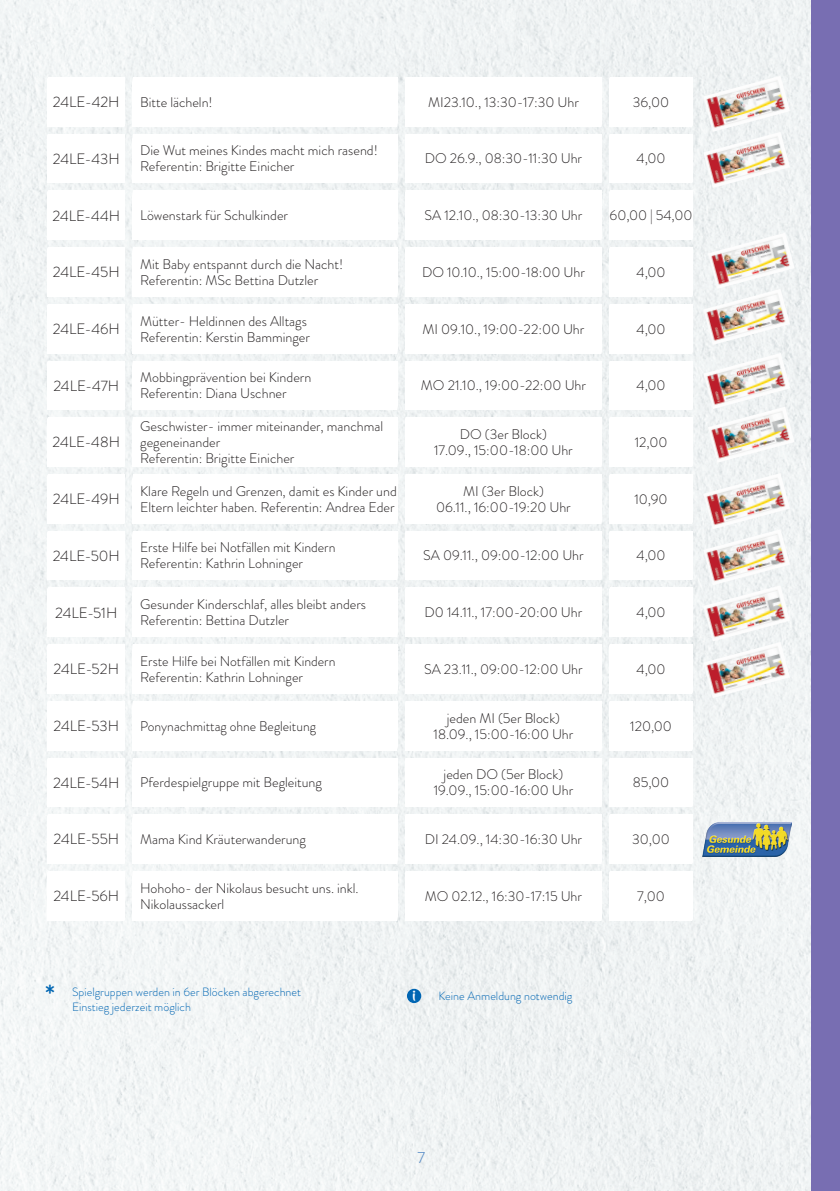
<style>
.page{position:relative;width:840px;height:1191px;background:#fff}
.page>*{position:absolute;margin:0;border:0;box-sizing:border-box;transform-origin:0 0}
.Überschrift_Mittel{font:32px "Brandon Grotesque";color:#0166b3}
.t1{font:300 16px "Brandon Grotesque";color:#437ec1}
.Überschrift_Mittel-2{font:300 15px "Brandon Grotesque";color:#231f20}
.Überschrift_Mittel-3{font:300 14px/16px "Brandon Grotesque";color:#231f20}
.Absatz{font:14px "Budidaya";color:#fff}
.Überschrift_Mittel-4{font:300 12px/14.4px "Brandon Grotesque";color:#0166b3}
</style>
<div class="page">
<img style="left:0;top:0;width:811px;height:1191px">
<div style="left:811px;top:0;width:28px;height:1191px;background:#786eb2"></div>
<svg style="left:48px;top:77px;width:77px;height:49px"></svg>
<svg style="left:133px;top:77px;width:264px;height:49px"></svg>
<svg style="left:405px;top:77px;width:196px;height:49px"></svg>
<svg style="left:609px;top:77px;width:83px;height:49px"></svg>
<svg style="left:48px;top:134px;width:77px;height:49px"></svg>
<svg style="left:133px;top:134px;width:264px;height:49px"></svg>
<svg style="left:405px;top:134px;width:196px;height:49px"></svg>
<svg style="left:609px;top:134px;width:83px;height:49px"></svg>
<svg style="left:48px;top:191px;width:77px;height:49px"></svg>
<svg style="left:133px;top:191px;width:264px;height:49px"></svg>
<svg style="left:405px;top:191px;width:196px;height:49px"></svg>
<svg style="left:609px;top:191px;width:83px;height:49px"></svg>
<svg style="left:48px;top:248px;width:77px;height:48px"></svg>
<svg style="left:133px;top:248px;width:264px;height:48px"></svg>
<svg style="left:405px;top:248px;width:196px;height:48px"></svg>
<svg style="left:609px;top:248px;width:83px;height:48px"></svg>
<svg style="left:48px;top:304px;width:77px;height:49px"></svg>
<svg style="left:133px;top:304px;width:264px;height:49px"></svg>
<svg style="left:405px;top:304px;width:196px;height:49px"></svg>
<svg style="left:609px;top:304px;width:83px;height:49px"></svg>
<svg style="left:48px;top:361px;width:77px;height:49px"></svg>
<svg style="left:133px;top:361px;width:264px;height:49px"></svg>
<svg style="left:405px;top:361px;width:196px;height:49px"></svg>
<svg style="left:609px;top:361px;width:83px;height:49px"></svg>
<svg style="left:48px;top:418px;width:77px;height:48px"></svg>
<svg style="left:133px;top:418px;width:264px;height:48px"></svg>
<svg style="left:405px;top:418px;width:196px;height:48px"></svg>
<svg style="left:609px;top:418px;width:83px;height:48px"></svg>
<svg style="left:48px;top:474px;width:77px;height:49px"></svg>
<svg style="left:133px;top:474px;width:264px;height:49px"></svg>
<svg style="left:405px;top:474px;width:196px;height:49px"></svg>
<svg style="left:609px;top:474px;width:83px;height:49px"></svg>
<svg style="left:48px;top:531px;width:77px;height:49px"></svg>
<svg style="left:133px;top:531px;width:264px;height:49px"></svg>
<svg style="left:405px;top:531px;width:196px;height:49px"></svg>
<svg style="left:609px;top:531px;width:83px;height:49px"></svg>
<svg style="left:48px;top:588px;width:77px;height:48px"></svg>
<svg style="left:133px;top:588px;width:264px;height:48px"></svg>
<svg style="left:405px;top:588px;width:196px;height:48px"></svg>
<svg style="left:609px;top:588px;width:83px;height:48px"></svg>
<svg style="left:48px;top:644px;width:77px;height:49px"></svg>
<svg style="left:133px;top:644px;width:264px;height:49px"></svg>
<svg style="left:405px;top:644px;width:196px;height:49px"></svg>
<svg style="left:609px;top:644px;width:83px;height:49px"></svg>
<svg style="left:48px;top:701px;width:77px;height:49px"></svg>
<svg style="left:133px;top:701px;width:264px;height:49px"></svg>
<svg style="left:405px;top:701px;width:196px;height:49px"></svg>
<svg style="left:609px;top:701px;width:83px;height:49px"></svg>
<svg style="left:48px;top:758px;width:77px;height:48px"></svg>
<svg style="left:133px;top:758px;width:264px;height:48px"></svg>
<svg style="left:405px;top:758px;width:196px;height:48px"></svg>
<svg style="left:609px;top:758px;width:83px;height:48px"></svg>
<svg style="left:48px;top:814px;width:77px;height:49px"></svg>
<svg style="left:133px;top:814px;width:264px;height:49px"></svg>
<svg style="left:405px;top:814px;width:196px;height:49px"></svg>
<svg style="left:609px;top:814px;width:83px;height:49px"></svg>
<svg style="left:48px;top:871px;width:77px;height:49px"></svg>
<svg style="left:133px;top:871px;width:264px;height:49px"></svg>
<svg style="left:405px;top:871px;width:196px;height:49px"></svg>
<svg style="left:609px;top:871px;width:83px;height:49px"></svg>
<img style="left:702px;top:76px;width:87px;height:112px">
<img style="left:702px;top:473px;width:87px;height:225px">
<img style="left:707px;top:233px;width:87px;height:56px">
<img style="left:702px;top:289px;width:87px;height:56px">
<img style="left:707px;top:406px;width:87px;height:57px">
<img style="left:703px;top:353px;width:86px;height:56px">
<img style="left:701px;top:822px;width:90px;height:34px">
<div style="left:407px;top:988px;width:14px;height:15px;background:#0166b3;border-radius:50%"></div>
<p class="Überschrift_Mittel-2" style="left:53px;top:92px;width:68px">24LE-42H</p>
<p class="Überschrift_Mittel-3" style="left:140px;top:94px;width:74px">Bitte lächeln!</p>
<p class="Überschrift_Mittel-3" style="left:428px;top:94px;width:152px">MI23.10., 13:30-17:30 Uhr</p>
<p class="Überschrift_Mittel-3" style="left:632px;top:94px;width:38px">36,00</p>
<p class="Überschrift_Mittel-2" style="left:53px;top:148px;width:68px">24LE-43H</p>
<p class="Überschrift_Mittel-3" style="left:140px;top:143px;width:239px">Die Wut meines Kindes macht mich rasend!<br>Referentin: Brigitte Einicher</p>
<p class="Überschrift_Mittel-3" style="left:424px;top:151px;width:159px">DO 26.9., 08:30-11:30 Uhr</p>
<p class="Überschrift_Mittel-3" style="left:636px;top:151px;width:31px">4,00</p>
<p class="Überschrift_Mittel-2" style="left:52px;top:205px;width:69px">24LE-44H</p>
<p class="Überschrift_Mittel-3" style="left:140px;top:207px;width:149px">Löwenstark für Schulkinder</p>
<p class="Überschrift_Mittel-3" style="left:424px;top:207px;width:159px">SA 12.10., 08:30-13:30 Uhr</p>
<p class="Überschrift_Mittel-3" style="left:609px;top:207px;width:84px">60,00 | 54,00</p>
<p class="Überschrift_Mittel-2" style="left:53px;top:262px;width:68px">24LE-45H</p>
<p class="Überschrift_Mittel-3" style="left:140px;top:256px;width:204px">Mit Baby entspannt durch die Nacht!<br>Referentin: MSc Bettina Dutzler</p>
<p class="Überschrift_Mittel-3" style="left:422px;top:264px;width:164px">DO 10.10., 15:00-18:00 Uhr</p>
<p class="Überschrift_Mittel-3" style="left:636px;top:264px;width:31px">4,00</p>
<p class="Überschrift_Mittel-2" style="left:53px;top:318px;width:69px">24LE-46H</p>
<p class="Überschrift_Mittel-3" style="left:140px;top:313px;width:171px">Mütter- Heldinnen des Alltags<br>Referentin: Kerstin Bamminger</p>
<p class="Überschrift_Mittel-3" style="left:422px;top:321px;width:163px">MI 09.10., 19:00-22:00 Uhr</p>
<p class="Überschrift_Mittel-3" style="left:636px;top:321px;width:31px">4,00</p>
<p class="Überschrift_Mittel-2" style="left:53px;top:375px;width:67px">24LE-47H</p>
<p class="Überschrift_Mittel-3" style="left:140px;top:369px;width:172px">Mobbingprävention bei Kindern<br>Referentin: Diana Uschner</p>
<p class="Überschrift_Mittel-3" style="left:420px;top:377px;width:166px">MO 21.10., 19:00-22:00 Uhr</p>
<p class="Überschrift_Mittel-3" style="left:636px;top:377px;width:31px">4,00</p>
<p class="Überschrift_Mittel-2" style="left:52px;top:432px;width:69px">24LE-48H</p>
<p class="Überschrift_Mittel-3" style="left:140px;top:418px;width:244px">Geschwister- immer miteinander, manchmal gegeneinander<br>Referentin: Brigitte Einicher</p>
<p class="Überschrift_Mittel-3" style="left:434px;top:426px;width:140px;text-align:center">DO (3er Block)<br>17.09., 15:00-18:00 Uhr</p>
<p class="Überschrift_Mittel-3" style="left:634px;top:434px;width:34px">12,00</p>
<p class="Überschrift_Mittel-2" style="left:53px;top:488px;width:69px">24LE-49H</p>
<p class="Überschrift_Mittel-3" style="left:140px;top:483px;width:258px">Klare Regeln und Grenzen, damit es Kinder und<br>Eltern leichter haben. Referentin: Andrea Eder</p>
<p class="Überschrift_Mittel-3" style="left:436px;top:483px;width:136px;text-align:center">MI (3er Block)<br>06.11., 16:00-19:20 Uhr</p>
<p class="Überschrift_Mittel-3" style="left:634px;top:491px;width:35px">10,90</p>
<p class="Überschrift_Mittel-2" style="left:53px;top:545px;width:69px">24LE-50H</p>
<p class="Überschrift_Mittel-3" style="left:140px;top:539px;width:197px">Erste Hilfe bei Notfällen mit Kindern<br>Referentin: Kathrin Lohninger</p>
<p class="Überschrift_Mittel-3" style="left:423px;top:547px;width:162px">SA 09.11., 09:00-12:00 Uhr</p>
<p class="Überschrift_Mittel-3" style="left:636px;top:547px;width:31px">4,00</p>
<p class="Überschrift_Mittel-2" style="left:55px;top:602px;width:64px">24LE-51H</p>
<p class="Überschrift_Mittel-3" style="left:140px;top:596px;width:227px">Gesunder Kinderschlaf, alles bleibt anders<br>Referentin: Bettina Dutzler</p>
<p class="Überschrift_Mittel-3" style="left:424px;top:604px;width:159px">D0 14.11., 17:00-20:00 Uhr</p>
<p class="Überschrift_Mittel-3" style="left:636px;top:604px;width:31px">4,00</p>
<p class="Überschrift_Mittel-2" style="left:54px;top:659px;width:67px">24LE-52H</p>
<p class="Überschrift_Mittel-3" style="left:140px;top:653px;width:197px">Erste Hilfe bei Notfällen mit Kindern<br>Referentin: Kathrin Lohninger</p>
<p class="Überschrift_Mittel-3" style="left:424px;top:661px;width:160px">SA 23.11., 09:00-12:00 Uhr</p>
<p class="Überschrift_Mittel-3" style="left:636px;top:661px;width:31px">4,00</p>
<p class="Überschrift_Mittel-2" style="left:53px;top:715px;width:67px">24LE-53H</p>
<p class="Überschrift_Mittel-3" style="left:140px;top:718px;width:177px">Ponynachmittag ohne Begleitung</p>
<p class="Überschrift_Mittel-3" style="left:433px;top:710px;width:141px;text-align:center">jeden MI (5er Block)<br>18.09., 15:00-16:00 Uhr</p>
<p class="Überschrift_Mittel-3" style="left:629px;top:718px;width:43px">120,00</p>
<p class="Überschrift_Mittel-2" style="left:53px;top:772px;width:68px">24LE-54H</p>
<p class="Überschrift_Mittel-3" style="left:140px;top:774px;width:183px">Pferdespielgruppe mit Begleitung</p>
<p class="Überschrift_Mittel-3" style="left:433px;top:766px;width:141px;text-align:center">jeden DO (5er Block)<br>19.09., 15:00-16:00 Uhr</p>
<p class="Überschrift_Mittel-3" style="left:632px;top:774px;width:38px">85,00</p>
<p class="Überschrift_Mittel-2" style="left:53px;top:829px;width:67px">24LE-55H</p>
<p class="Überschrift_Mittel-3" style="left:140px;top:831px;width:167px">Mama Kind Kräuterwanderung</p>
<p class="Überschrift_Mittel-3" style="left:424px;top:831px;width:159px">DI 24.09., 14:30-16:30 Uhr</p>
<p class="Überschrift_Mittel-3" style="left:632px;top:831px;width:39px">30,00</p>
<p class="Überschrift_Mittel-2" style="left:53px;top:885px;width:67px">24LE-56H</p>
<p class="Überschrift_Mittel-3" style="left:140px;top:880px;width:220px">Hohoho- der Nikolaus besucht uns. inkl.<br>Nikolaussackerl</p>
<p class="Überschrift_Mittel-3" style="left:424px;top:888px;width:159px">MO 02.12., 16:30-17:15 Uhr</p>
<p class="Überschrift_Mittel-3" style="left:637px;top:888px;width:29px">7,00</p>
<p class="Überschrift_Mittel" style="left:45px;top:974px;width:12px">*</p>
<p class="Überschrift_Mittel-4" style="left:72px;top:985px;width:230px">Spielgruppen werden in 6er Blöcken abgerechnet<br>Einstieg jederzeit möglich</p>
<p class="Absatz" style="left:412px;top:987px;width:5px">i</p>
<p class="Überschrift_Mittel-4" style="left:438px;top:988px;width:135px">Keine Anmeldung notwendig</p>
<p class="t1" style="left:417px;top:1146px;width:9px">7</p>
</div>
